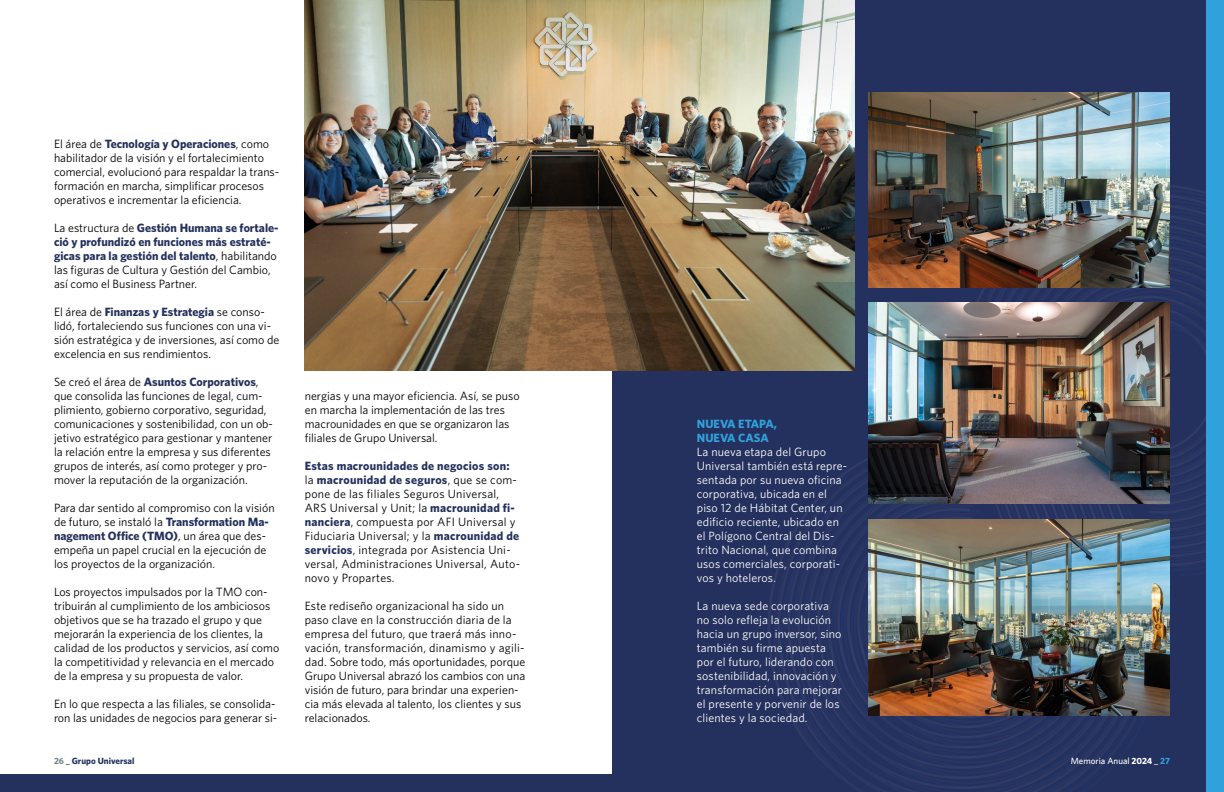
<style>
.page{position:relative;width:1224px;height:792px;background:#fff}
.page>*{position:absolute;margin:0;border:0;box-sizing:border-box;transform-origin:0 0}
.t1{font:12px/14px "Whitney";color:#000}
.t2{font:12px/14px "Whitney";letter-spacing:.01em;color:#fff}
.t3{font:12px/14px "Whitney";letter-spacing:.02em;color:#000}
.t4{font:700 12px/14px "Whitney";color:#30a1db}
.t5{font:500 9px "Whitney";color:#fff}
.t6{font:700 9px "Whitney";color:#24305d}
.s1{font-weight:700;color:#24305d}
.s2{color:#7b868c}
.s3{font-weight:700}
.s4{font-weight:700;color:#30a1db}
</style>
<div class="page">
<div style="left:612px;top:0;width:612px;height:792px;background:#24305d"></div>
<svg style="left:771px;top:458px;width:397px;height:334px"></svg>
<svg style="left:970px;top:195px;width:236px;height:371px"></svg>
<img style="left:868px;top:92px;width:302px;height:196px">
<img style="left:868px;top:519px;width:302px;height:196px">
<img style="left:305px;top:0;width:549px;height:370px">
<img style="left:868px;top:302px;width:302px;height:201px">
<div style="left:0;top:774px;width:612px;height:18px;background:#24305d"></div>
<div style="left:1206px;top:0;width:18px;height:792px;background:#30a1db"></div>
<p class="t1" style="left:54px;top:137px;width:227px">El área de <span class="s1">Tecnología y Operaciones</span>, como habilitador de la visión y el fortalecimiento comercial, evolucionó para respaldar la trans&shy;formación en marcha, simplificar procesos operativos e incrementar la eficiencia.</p>
<p class="t1" style="left:54px;top:221px;width:226px">La estructura de <span class="s1">Gestión Humana se fortale&shy;ció y profundizó en funciones más estraté&shy;gicas para la gestión del talento</span>, habilitando las figuras de Cultura y Gestión del Cambio, así como el Business Partner.</p>
<p class="t1" style="left:54px;top:305px;width:227px">El área de <span class="s1">Finanzas y Estrategia</span> se conso&shy;lidó, fortaleciendo sus funciones con una vi&shy;sión estratégica y de inversiones, así como de excelencia en sus rendimientos.</p>
<p class="t1" style="left:54px;top:375px;width:221px">Se creó el área de <span class="s1">Asuntos Corporativos</span>, que consolida las funciones de legal, cum&shy;plimiento, gobierno corporativo, seguridad, comunicaciones y sostenibilidad, con un ob&shy;jetivo estratégico para gestionar y mantener la relación entre la empresa y sus diferentes grupos de interés, así como proteger y pro&shy;mover la reputación de la organización.</p>
<p class="t1" style="left:54px;top:501px;width:222px">Para dar sentido al compromiso con la visión de futuro, se instaló la <span class="s1">Transformation Ma&shy;nagement Office (TMO)</span>, un área que des&shy;empeña un papel crucial en la ejecución de los proyectos de la organización.</p>
<p class="t1" style="left:54px;top:585px;width:227px">Los proyectos impulsados por la TMO con&shy;tribuirán al cumplimiento de los ambiciosos objetivos que se ha trazado el grupo y que mejorarán la experiencia de los clientes, la calidad de los productos y servicios, así como la competitividad y relevancia en el mercado de la empresa y su propuesta de valor.</p>
<p class="t1" style="left:54px;top:697px;width:225px">En lo que respecta a las filiales, se consolida&shy;ron las unidades de negocios para generar si-</p>
<p class="t6" style="left:54px;top:755px;width:82px"><span class="s2">26</span> _ Grupo Universal</p>
<p class="t1" style="left:305px;top:389px;width:216px">nergias y una mayor eficiencia. Así, se puso en marcha la implementación de las tres macrounidades en que se organizaron las filiales de Grupo Universal.</p>
<p class="t3" style="left:305px;top:459px;width:217px"><span class="s1">Estas macrounidades de negocios son: </span>la <span class="s1">macrounidad de seguros</span>, que se com&shy;pone de las filiales Seguros Universal, ARS Universal y Unit; la <span class="s1">macrounidad fi&shy;nanciera</span>, compuesta por AFI Universal y Fiduciaria Universal; y la <span class="s1">macrounidad de servicios</span>, integrada por Asistencia Uni&shy;versal, Administraciones Universal, Auto&shy;novo y Propartes.</p>
<p class="t1" style="left:305px;top:599px;width:222px">Este rediseño organizacional ha sido un paso clave en la construcción diaria de la empresa del futuro, que traerá más inno&shy;vación, transformación, dinamismo y agili&shy;dad. Sobre todo, más oportunidades, porque Grupo Universal abrazó los cambios con una visión de futuro, para brindar una experien&shy;cia más elevada al talento, los clientes y sus relacionados.</p>
<p class="t4" style="left:697px;top:416px;width:82px">NUEVA ETAPA,<br>NUEVA CASA</p>
<p class="t2" style="left:697px;top:445px;width:152px">La nueva etapa del Grupo<br>Universal también está repre&shy;sentada por su nueva oficina corporativa, ubicada en el piso 12 de Hábitat Center, un edificio reciente, ubicado en el Polígono Central del Dis&shy;trito Nacional, que combina usos comerciales, corporati&shy;vos y hoteleros.</p>
<p class="t2" style="left:697px;top:599px;width:147px">La nueva sede corporativa no solo refleja la evolución hacia un grupo inversor, sino también su firme apuesta por el futuro, liderando con sostenibilidad, innovación y transformación para mejorar el presente y porvenir de los clientes y la sociedad.</p>
<p class="t5" style="left:1071px;top:755px;width:101px">Memoria Anual <span class="s3">2024 _</span> <span class="s4">27</span></p>
</div>
